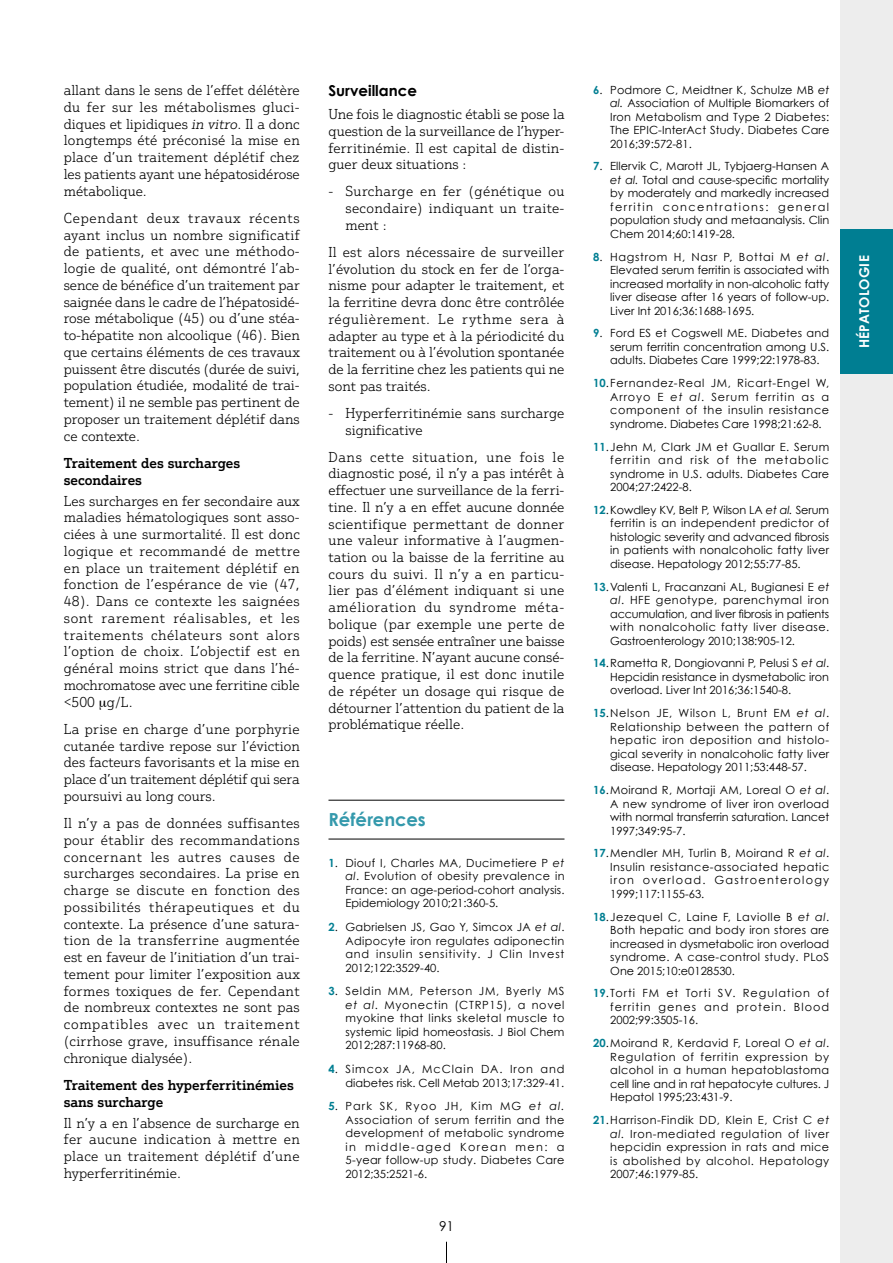
<style>
.page{position:relative;width:893px;height:1263px;background:#fff}
.page>*{position:absolute;margin:0;border:0;box-sizing:border-box;transform-origin:0 0}
.t1{font:700 18px "Century Gothic";color:#3499ac}
.t2{font:700 15px "Century Gothic";color:#000}
.t3{font:300 13.95px/16.8px "Justus Pro";color:#000;text-align:justify}
.t4{font:500 13.95px/16.8px "Justus Pro";color:#000}
.t5{font:700 13.5px "Century Gothic";letter-spacing:.02em;color:#fff}
.t6{font:13.5px "Century Gothic";color:#000}
.t7{font:11.25px/13.5px "Century Gothic";color:#000;text-align:justify}
.s1{font-style:italic}
.s2{font-weight:700;color:#007e92}
</style>
<div class="page">
<svg style="left:446px;top:1242px;width:1px;height:21px"></svg>
<div style="left:840px;top:0;width:53px;height:1263px;background:#ededed"></div>
<div style="left:840px;top:230px;width:53px;height:144px;background:#007e92"></div>
<hr style="left:328px;top:800px;width:236px;height:1px;background:#000">
<hr style="left:328px;top:839px;width:236px;height:1px;background:#000">
<p class="t3" style="left:64px;top:82px;width:238px">allant dans le sens de l’effet délétère du fer sur les métabolismes gluci&shy;diques et lipidiques <span class="s1">in vitro</span>. Il a donc longtemps été préconisé la mise en place d’un traitement déplétif chez les patients ayant une hépatosidérose métabolique.</p>
<p class="t3" style="left:64px;top:209px;width:238px">Cependant deux travaux récents ayant inclus un nombre significatif de patients, et avec une méthodo&shy;logie de qualité, ont démontré l’ab&shy;sence de bénéfice d’un traitement par saignée dans le cadre de l’hépatosidé&shy;rose métabolique (45) ou d’une stéa&shy;to-hépatite non alcoolique (46). Bien que certains éléments de ces travaux puissent être discutés (durée de suivi, population étudiée, modalité de trai&shy;tement) il ne semble pas pertinent de proposer un traitement déplétif dans ce contexte.</p>
<p class="t4" style="left:64px;top:454px;width:178px">Traitement des surcharges secondaires</p>
<p class="t3" style="left:64px;top:492px;width:238px">Les surcharges en fer secondaire aux maladies hématologiques sont asso&shy;ciées à une surmortalité. Il est donc logique et recommandé de mettre en place un traitement déplétif en fonction de l’espérance de vie (47, 48). Dans ce contexte les saignées sont rarement réalisables, et les traitements chélateurs sont alors l’option de choix. L’objectif est en général moins strict que dans l’hé&shy;mochromatose avec une ferritine cible &lt;500 g/L.</p>
<p class="t3" style="left:64px;top:720px;width:238px">La prise en charge d’une porphyrie cutanée tardive repose sur l’éviction des facteurs favorisants et la mise en place d’un traitement déplétif qui sera poursuivi au long cours.</p>
<p class="t3" style="left:64px;top:815px;width:238px">Il n’y a pas de données suffisantes pour établir des recommandations concernant les autres causes de surcharges secondaires. La prise en charge se discute en fonction des possibilités thérapeutiques et du contexte. La présence d’une satura&shy;tion de la transferrine augmentée est en faveur de l’initiation d’un trai&shy;tement pour limiter l’exposition aux formes toxiques de fer. Cependant de nombreux contextes ne sont pas compatibles avec un traitement (cirrhose grave, insuffisance rénale chronique dialysée).</p>
<p class="t4" style="left:64px;top:1076px;width:232px">Traitement des hyperferritinémies sans surcharge</p>
<p class="t3" style="left:64px;top:1114px;width:238px">Il n’y a en l’absence de surcharge en fer aucune indication à mettre en place un traitement déplétif d’une hyperferritinémie.</p>
<h2 class="t2" style="left:328px;top:79px;width:90px">Surveillance</h2>
<p class="t3" style="left:328px;top:105px;width:238px">Une fois le diagnostic établi se pose la question de la surveillance de l’hyper&shy;ferritinémie. Il est capital de distin&shy;guer deux situations :</p>
<p class="t3" style="left:345px;top:183px;width:221px;text-indent:-17px">- Surcharge en fer (génétique ou secondaire) indiquant un traite&shy;ment :</p>
<p class="t3" style="left:328px;top:243px;width:238px">Il est alors nécessaire de surveiller l’évolution du stock en fer de l’orga&shy;nisme pour adapter le traitement, et la ferritine devra donc être contrôlée régulièrement. Le rythme sera à adapter au type et à la périodicité du traitement ou à l’évolution spontanée de la ferritine chez les patients qui ne sont pas traités.</p>
<p class="t3" style="left:345px;top:404px;width:221px;text-indent:-17px">- Hyperferritinémie sans surcharge significative</p>
<p class="t3" style="left:328px;top:448px;width:238px">Dans cette situation, une fois le diagnostic posé, il n’y a pas intérêt à effectuer une surveillance de la ferri&shy;tine. Il n’y a en effet aucune donnée scientifique permettant de donner une valeur informative à l’augmen&shy;tation ou la baisse de la ferritine au cours du suivi. Il n’y a en particu&shy;lier pas d’élément indiquant si une amélioration du syndrome méta&shy;bolique (par exemple une perte de poids) est sensée entraîner une baisse de la ferritine. N’ayant aucune consé&shy;quence pratique, il est donc inutile de répéter un dosage qui risque de détourner l’attention du patient de la problématique réelle.</p>
<h1 class="t1" style="left:328px;top:806px;width:99px">Références</h1>
<p class="t7" style="left:345px;top:856px;width:221px;text-indent:-17px"><span class="s2">1</span>. Diouf I, Charles MA, Ducimetiere P <span class="s1">et al</span>. Evolution of obesity prevalence in France: an age-period-cohort analysis.<br>Epidemiology 2010;21:360-5.</p>
<p class="t7" style="left:345px;top:920px;width:220px;text-indent:-17px"><span class="s2">2</span>. Gabrielsen JS, Gao Y, Simcox JA <span class="s1">et al</span>.<br>Adipocyte iron regulates adiponectin and insulin sensitivity. J Clin Invest 2012;122:3529-40.</p>
<p class="t7" style="left:345px;top:984px;width:221px;text-indent:-17px"><span class="s2">3</span>. Seldin MM, Peterson JM, Byerly MS <span class="s1">et al</span>. Myonectin (CTRP15), a novel myokine that links skeletal muscle to systemic lipid homeostasis. J Biol Chem 2012;287:11968-80.</p>
<p class="t7" style="left:328px;top:1062px;width:238px;text-align:right"><span class="s2">4</span>. Simcox JA, McClain DA. Iron and diabetes risk. Cell Metab 2013;17:329-41.</p>
<p class="t7" style="left:345px;top:1099px;width:221px;text-indent:-17px"><span class="s2">5</span>. Park SK, Ryoo JH, Kim MG <span class="s1">et al.<br></span>Association of serum ferritin and the development of metabolic syndrome in middle-aged Korean men: a 5-year follow-up study. Diabetes Care 2012;35:2521-6.</p>
<p class="t6" style="left:439px;top:1216px;width:16px">91</p>
<p class="t7" style="left:610px;top:83px;width:221px;text-indent:-17px"><span class="s2">6</span>. Podmore C, Meidtner K, Schulze MB <span class="s1">et al.</span> Association of Multiple Biomarkers of Iron Metabolism and Type 2 Diabetes:<br>The EPIC-InterAct Study. Diabetes Care 2016;39:572-81.</p>
<p class="t7" style="left:610px;top:159px;width:221px;text-indent:-17px"><span class="s2">7</span>. Ellervik C, Marott JL, Tybjaerg-Hansen A <span class="s1">et al.</span> Total and cause-specific mortality by moderately and markedly increased ferritin concentrations: general population study and metaanalysis. Clin Chem 2014;60:1419-28.</p>
<p class="t7" style="left:610px;top:250px;width:220px;text-indent:-17px"><span class="s2">8</span>. Hagstrom H, Nasr P, Bottai M <span class="s1">et al</span>.<br>Elevated serum ferritin is associated with increased mortality in non-alcoholic fatty liver disease after 16 years of follow-up.<br>Liver Int 2016;36:1688-1695.</p>
<p class="t7" style="left:610px;top:326px;width:221px;text-indent:-17px"><span class="s2">9</span>. Ford ES et Cogswell ME. Diabetes and serum ferritin concentration among U.S. adults. Diabetes Care 1999;22:1978-83.</p>
<p class="t7" style="left:610px;top:376px;width:221px;text-indent:-17px"><span class="s2">10</span>.Fernandez-Real JM, Ricart-Engel W, Arroyo E <span class="s1">et al</span>. Serum ferritin as a component of the insulin resistance syndrome. Diabetes Care 1998;21:62-8.</p>
<p class="t7" style="left:610px;top:439px;width:221px;text-indent:-17px"><span class="s2">11</span>.Jehn M, Clark JM et Guallar E. Serum ferritin and risk of the metabolic syndrome in U.S. adults. Diabetes Care 2004;27:2422-8.</p>
<p class="t7" style="left:610px;top:503px;width:221px;text-indent:-17px"><span class="s2">12</span>.Kowdley KV, Belt P, Wilson LA <span class="s1">et al.</span> Serum ferritin is an independent predictor of histologic severity and advanced fibrosis in patients with nonalcoholic fatty liver disease. Hepatology 2012;55:77-85.</p>
<p class="t7" style="left:610px;top:580px;width:221px;text-indent:-17px"><span class="s2">13</span>.Valenti L, Fracanzani AL, Bugianesi E <span class="s1">et al</span>. HFE genotype, parenchymal iron accumulation, and liver fibrosis in patients with nonalcoholic fatty liver disease.<br>Gastroenterology 2010;138:905-12.</p>
<p class="t7" style="left:610px;top:656px;width:220px;text-indent:-17px"><span class="s2">14</span>.Rametta R, Dongiovanni P, Pelusi S <span class="s1">et al</span>.<br>Hepcidin resistance in dysmetabolic iron overload. Liver Int 2016;36:1540-8.</p>
<p class="t7" style="left:610px;top:706px;width:221px;text-indent:-17px"><span class="s2">15</span>.Nelson JE, Wilson L, Brunt EM <span class="s1">et al</span>.<br>Relationship between the pattern of hepatic iron deposition and histolo&shy;gical severity in nonalcoholic fatty liver disease. Hepatology 2011;53:448-57.</p>
<p class="t7" style="left:610px;top:783px;width:221px;text-indent:-17px"><span class="s2">16</span>.Moirand R, Mortaji AM, Loreal O <span class="s1">et al</span>.<br>A new syndrome of liver iron overload with normal transferrin saturation. Lancet 1997;349:95-7.</p>
<p class="t7" style="left:610px;top:846px;width:221px;text-indent:-17px"><span class="s2">17</span>.Mendler MH, Turlin B, Moirand R <span class="s1">et al</span>.<br>Insulin resistance-associated hepatic iron overload. Gastroenterology 1999;117:1155-63.</p>
<p class="t7" style="left:610px;top:910px;width:221px;text-indent:-17px"><span class="s2">18</span>.Jezequel C, Laine F, Laviolle B <span class="s1">et al</span>.<br>Both hepatic and body iron stores are increased in dysmetabolic iron overload syndrome. A case-control study. PLoS One 2015;10:e0128530.</p>
<p class="t7" style="left:610px;top:986px;width:221px;text-indent:-17px"><span class="s2">19</span>.Torti FM et Torti SV. Regulation of ferritin genes and protein. Blood 2002;99:3505-16.</p>
<p class="t7" style="left:610px;top:1036px;width:221px;text-indent:-17px"><span class="s2">20</span>.Moirand R, Kerdavid F, Loreal O <span class="s1">et al</span>.<br>Regulation of ferritin expression by alcohol in a human hepatoblastoma cell line and in rat hepatocyte cultures. J Hepatol 1995;23:431-9.</p>
<p class="t7" style="left:610px;top:1113px;width:220px;text-indent:-17px"><span class="s2">21</span>.Harrison-Findik DD, Klein E, Crist C <span class="s1">et al.</span> Iron-mediated regulation of liver hepcidin expression in rats and mice is abolished by alcohol. Hepatology 2007;46:1979-85.</p>
<p class="t5" style="left:854px;top:348px;width:94px;rotate:-90deg">HÉPATOLOGIE</p>
</div>
